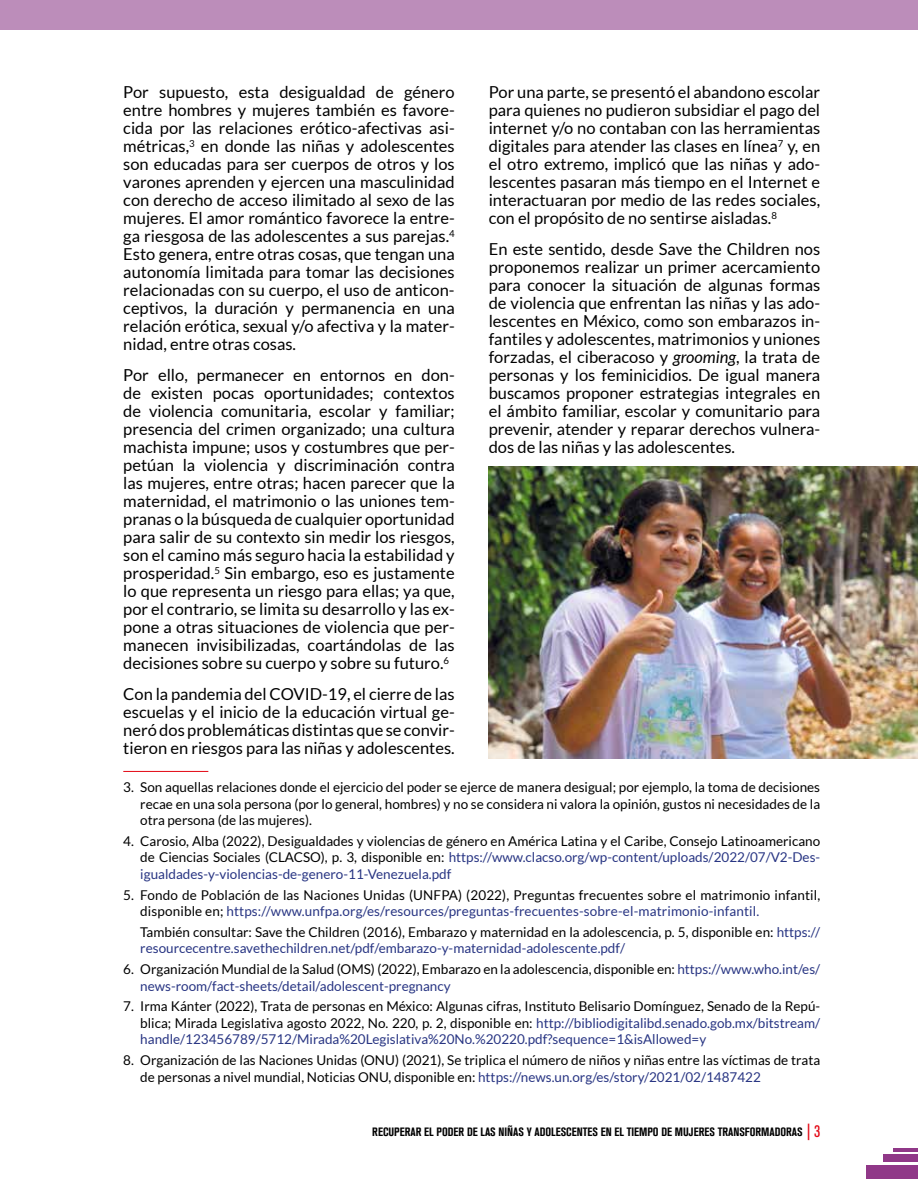
<style>
.page{position:relative;width:918px;height:1188px;background:#fff}
.page>*{position:absolute;margin:0;border:0;box-sizing:border-box;transform-origin:0 0}
.t1{font:16.5px/18px "Lato";color:#000;text-align:justify}
.t2{font:13.5px/16.5px "Lato";color:#000}
.t3{font:700 condensed 12px "Akzidenz Grotesk BQ";color:#000}
.s1{color:#283583}
.s2{font-style:italic}
.s3{font-weight:400;font-size:16.5px;color:#e30613}
</style>
<div class="page">
<div style="left:0;top:0;width:918px;height:30px;background:#bc8dba"></div>
<hr style="left:123px;top:771px;width:85px;height:1px;background:#e30613">
<img style="left:489px;top:466px;width:429px;height:293px">
<hr style="left:893px;top:1148px;width:25px;height:3px;background:#903888">
<div style="left:883px;top:1155px;width:35px;height:7px;background:#903888"></div>
<div style="left:867px;top:1165px;width:51px;height:14px;background:#903888"></div>
<p class="t1" style="left:123px;top:83px;width:333px">Por supuesto, esta desigualdad de género entre hombres y mujeres también es favore&shy;cida por las relaciones erótico-afectivas asi&shy;métricas,<sup>3</sup> en donde las niñas y adolescentes son educadas para ser cuerpos de otros y los varones aprenden y ejercen una masculinidad con derecho de acceso ilimitado al sexo de las mujeres. El amor romántico favorece la entre&shy;ga riesgosa de las adolescentes a sus parejas.<sup>4<br></sup>Esto genera, entre otras cosas, que tengan una autonomía limitada para tomar las decisiones relacionadas con su cuerpo, el uso de anticon&shy;ceptivos, la duración y permanencia en una relación erótica, sexual y/o afectiva y la mater&shy;nidad, entre otras cosas.</p>
<p class="t1" style="left:123px;top:366px;width:333px">Por ello, permanecer en entornos en don&shy;de existen pocas oportunidades; contextos de violencia comunitaria, escolar y familiar; presencia del crimen organizado; una cultura machista impune; usos y costumbres que per&shy;petúan la violencia y discriminación contra las mujeres, entre otras; hacen parecer que la maternidad, el matrimonio o las uniones tem&shy;pranas o la búsqueda de cualquier oportunidad para salir de su contexto sin medir los riesgos, son el camino más seguro hacia la estabilidad y prosperidad.<sup>5</sup> Sin embargo, eso es justamente lo que representa un riesgo para ellas; ya que, por el contrario, se limita su desarrollo y las ex&shy;pone a otras situaciones de violencia que per&shy;manecen invisibilizadas, coartándolas de las decisiones sobre su cuerpo y sobre su futuro.<sup>6</sup></p>
<p class="t1" style="left:123px;top:685px;width:333px">Con la pandemia del COVID-19, el cierre de las escuelas y el inicio de la educación virtual ge&shy;neró dos problemáticas distintas que se convir&shy;tieron en riesgos para las niñas y adolescentes.</p>
<p class="t2" style="left:140px;top:779px;width:681px;text-align:justify;text-indent:-17px">3. Son aquellas relaciones donde el ejercicio del poder se ejerce de manera desigual; por ejemplo, la toma de decisiones recae en una sola persona (por lo general, hombres) y no se considera ni valora la opinión, gustos ni necesidades de la otra persona (de las mujeres).</p>
<p class="t2" style="left:140px;top:833px;width:681px;text-align:justify;text-indent:-17px">4. Carosio, Alba (2022), Desigualdades y violencias de género en América Latina y el Caribe, Consejo Latinoamericano de Ciencias Sociales (CLACSO), p. 3, disponible en: <span class="s1">https://www.clacso.org/wp-content/uploads/2022/07/V2-Des&shy;igualdades-y-violencias-de-genero-11-Venezuela.pdf</span></p>
<p class="t2" style="left:140px;top:886px;width:681px;text-indent:-17px">5. Fondo de Población de las Naciones Unidas (UNFPA) (2022), Preguntas frecuentes sobre el matrimonio infantil, disponible en; <span class="s1">https://www.unfpa.org/es/resources/preguntas-frecuentes-sobre-el-matrimonio-infantil.</span></p>
<p class="t2" style="left:140px;top:924px;width:681px">También consultar: Save the Children (2016), Embarazo y maternidad en la adolescencia, p. 5, disponible en: <span class="s1">https:// resourcecentre.savethechildren.net/pdf/embarazo-y-maternidad-adolescente.pdf/</span></p>
<p class="t2" style="left:140px;top:961px;width:681px;text-indent:-17px">6. Organización Mundial de la Salud (OMS) (2022), Embarazo en la adolescencia, disponible en: <span class="s1">https://www.who.int/es/ news-room/fact-sheets/detail/adolescent-pregnancy</span></p>
<p class="t2" style="left:140px;top:998px;width:681px;text-align:justify;text-indent:-17px">7. Irma Kánter (2022), Trata de personas en México: Algunas cifras, Instituto Belisario Domínguez, Senado de la Repú&shy;blica; Mirada Legislativa agosto 2022, No. 220, p. 2, disponible en: <span class="s1">http://bibliodigitalibd.senado.gob.mx/bitstream/ handle/123456789/5712/Mirada%20Legislativa%20No.%20220.pdf?sequence=1&amp;isAllowed=y</span></p>
<p class="t2" style="left:140px;top:1052px;width:681px;text-indent:-17px">8. Organización de las Naciones Unidas (ONU) (2021), Se triplica el número de niños y niñas entre las víctimas de trata de personas a nivel mundial, Noticias ONU, disponible en: <span class="s1">https://news.un.org/es/story/2021/02/1487422</span></p>
<p class="t1" style="left:489px;top:83px;width:333px">Por una parte, se presentó el abandono escolar para quienes no pudieron subsidiar el pago del internet y/o no contaban con las herramientas digitales para atender las clases en línea<sup>7</sup> y, en el otro extremo, implicó que las niñas y ado&shy;lescentes pasaran más tiempo en el Internet e interactuaran por medio de las redes sociales, con el propósito de no sentirse aisladas.<sup>8</sup></p>
<p class="t1" style="left:489px;top:240px;width:333px">En este sentido, desde Save the Children nos proponemos realizar un primer acercamiento para conocer la situación de algunas formas de violencia que enfrentan las niñas y las ado&shy;lescentes en México, como son embarazos in&shy;fantiles y adolescentes, matrimonios y uniones forzadas, el ciberacoso y <span class="s2">grooming</span>, la trata de personas y los feminicidios. De igual manera buscamos proponer estrategias integrales en el ámbito familiar, escolar y comunitario para prevenir, atender y reparar derechos vulnera&shy;dos de las niñas y las adolescentes.</p>
<p class="t3" style="left:372px;top:1125px;width:449px">RECUPERAR EL PODER DE LAS NIÑAS Y ADOLESCENTES EN EL TIEMPO DE MUJERES TRANSFORMADORAS <span class="s3">| 3</span></p>
</div>
